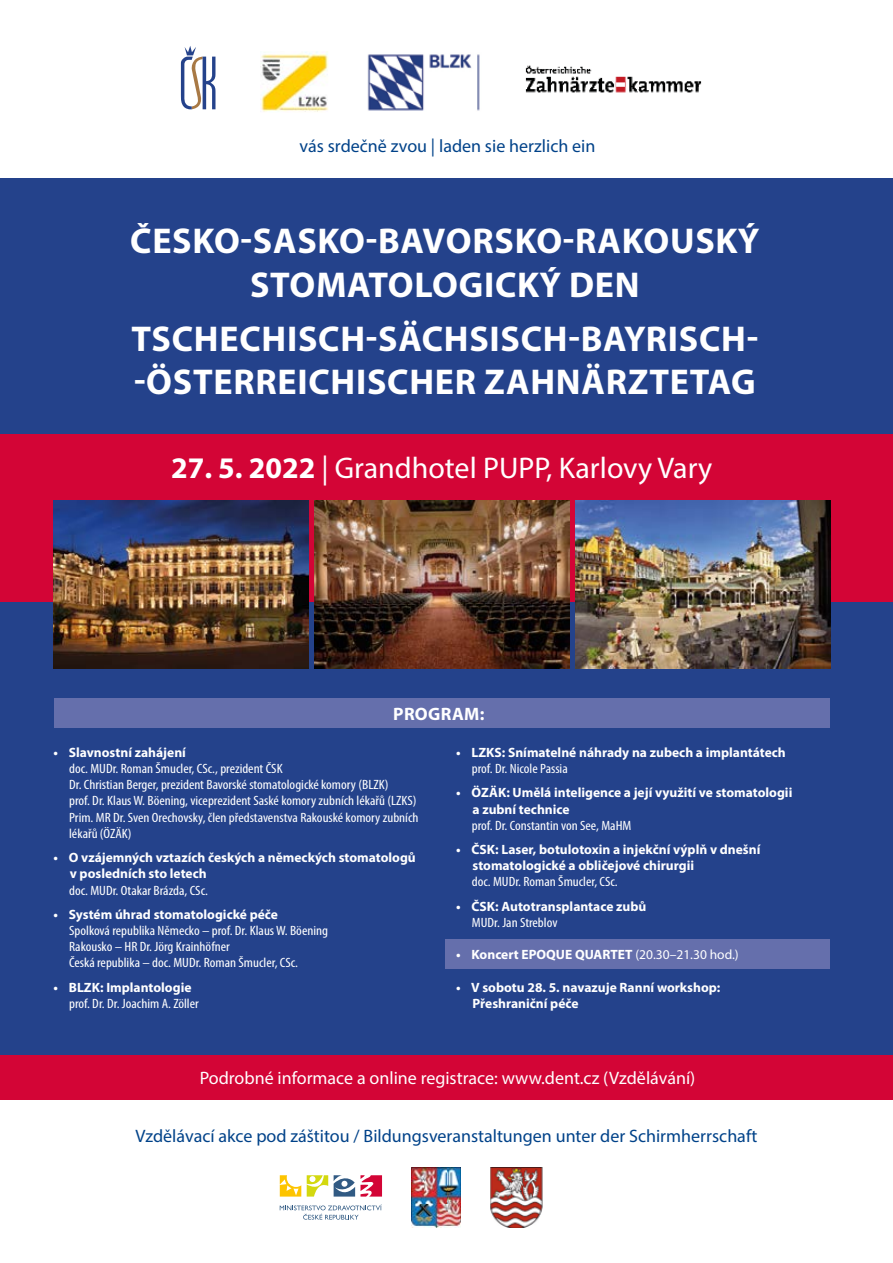
<style>
.page{position:relative;width:893px;height:1263px;background:#fff}
.page>*{position:absolute;margin:0;border:0;box-sizing:border-box;transform-origin:0 0}
.t1{font:700 36px/43.2px "Myriad Pro";letter-spacing:.02em;color:#fff;text-align:center}
.t2{font:30px "Myriad Pro";color:#fff}
.t3{font:18px "Myriad Pro";color:#004289}
.t4{font:18px "Myriad Pro";color:#fff}
.t5{font:700 18px "Myriad Pro";letter-spacing:.02em;color:#fff}
.t6{font:condensed 13.5px/16.2px "Myriad Pro";color:#fff;scale:1.1 1}
.t7{font:700 13.5px/16.2px "Myriad Pro";color:#fff}
.s1{font-weight:700}
.s2{font-weight:400}
</style>
<div class="page">
<div style="left:0;top:179px;width:893px;height:920px;background:#24428b"></div>
<div style="left:445px;top:939px;width:384px;height:30px;background:#656fac"></div>
<div style="left:54px;top:698px;width:775px;height:29px;background:#656fac"></div>
<svg style="left:181px;top:46px;width:34px;height:63px"></svg>
<img style="left:525px;top:65px;width:177px;height:28px">
<img style="left:261px;top:51px;width:68px;height:61px">
<img style="left:367px;top:54px;width:113px;height:57px">
<svg style="left:280px;top:1204px;width:102px;height:15px"></svg>
<svg style="left:307px;top:1175px;width:21px;height:21px"></svg>
<svg style="left:280px;top:1175px;width:21px;height:21px"></svg>
<svg style="left:334px;top:1175px;width:48px;height:21px"></svg>
<img style="left:411px;top:1167px;width:50px;height:60px">
<img style="left:490px;top:1167px;width:53px;height:60px">
<div style="left:0;top:434px;width:893px;height:168px;background:#d30536"></div>
<img style="left:53px;top:501px;width:255px;height:168px">
<img style="left:575px;top:501px;width:255px;height:168px">
<img style="left:314px;top:501px;width:255px;height:168px">
<div style="left:0;top:1055px;width:893px;height:44px;background:#d30536"></div>
<h3 class="t3" style="left:300px;top:135px;width:297px">vás srdečně zvou | laden sie herzlich ein</h3>
<h1 class="t1" style="left:130px;top:218px;width:631px">ČESKO-SASKO-BAVORSKO-RAKOUSKÝ<br>STOMATOLOGICKÝ DEN</h1>
<h1 class="t1" style="left:132px;top:316px;width:628px;text-align:left">TSCHECHISCH-SÄCHSISCH-BAYRISCH--ÖSTERREICHISCHER ZAHNÄRZTETAG</h1>
<h2 class="t2" style="left:171px;top:449px;width:543px"><span class="s1">27. 5. 2022</span> | Grandhotel PUPP, Karlovy Vary</h2>
<h3 class="t5" style="left:393px;top:702px;width:93px">PROGRAM:</h3>
<p class="t7" style="left:53px;top:744px;width:134px">• Slavnostní zahájení</p>
<p class="t6" style="left:69px;top:760px;width:319px">doc. MUDr. Roman Šmucler, CSc., prezident ČSK<br>Dr. Christian Berger, prezident Bavorské stomatologické komory (BLZK)<br>prof. Dr. Klaus W. Böening, viceprezident Saské komory zubních lékařů (LZKS)<br>Prim. MR Dr. Sven Orechovsky, člen představenstva Rakouské komory zubních lékařů (ÖZÄK)</p>
<p class="t7" style="left:70px;top:849px;width:348px;text-indent:-16px">• O vzájemných vztazích českých a německých stomatologů v posledních sto letech</p>
<p class="t6" style="left:69px;top:882px;width:128px">doc. MUDr. Otakar Brázda, CSc.</p>
<p class="t7" style="left:53px;top:906px;width:226px">• Systém úhrad stomatologické péče</p>
<p class="t6" style="left:69px;top:922px;width:237px">Spolková republika Německo – prof. Dr. Klaus W. Böening<br>Rakousko – HR Dr. Jörg Krainhöfner<br>Česká republika – doc. MUDr. Roman Šmucler, CSc.</p>
<p class="t7" style="left:53px;top:979px;width:140px">• BLZK: Implantologie</p>
<p class="t6" style="left:69px;top:995px;width:119px">prof. Dr. Dr. Joachim A. Zöller</p>
<p class="t7" style="left:456px;top:744px;width:331px">• LZKS: Snímatelné náhrady na zubech a implantátech</p>
<p class="t6" style="left:472px;top:760px;width:89px">prof. Dr. Nicole Passia</p>
<p class="t7" style="left:472px;top:784px;width:321px;text-indent:-16px">• ÖZÄK: Umělá inteligence a její využití ve stomatologii a zubní technice</p>
<p class="t6" style="left:472px;top:817px;width:147px">prof. Dr. Constantin von See, MaHM</p>
<p class="t7" style="left:472px;top:841px;width:289px;text-indent:-16px">• ČSK: Laser, botulotoxin a injekční výplň v dnešní stomatologické a obličejové chirurgii</p>
<p class="t6" style="left:472px;top:874px;width:134px">doc. MUDr. Roman Šmucler, CSc.</p>
<p class="t7" style="left:456px;top:898px;width:192px">• ČSK: Autotransplantace zubů</p>
<p class="t6" style="left:472px;top:914px;width:79px">MUDr. Jan Streblov</p>
<p class="t7" style="left:456px;top:946px;width:284px">• Koncert EPOQUE QUARTET <span class="s2">(20.30–21.30 hod.)</span></p>
<p class="t7" style="left:472px;top:979px;width:249px;text-indent:-16px">• V sobotu 28. 5. navazuje Ranní workshop:<br>Přeshraniční péče</p>
<h3 class="t4" style="left:200px;top:1067px;width:497px">Podrobné informace a online registrace: www.dent.cz (Vzdělávání)</h3>
<h3 class="t3" style="left:136px;top:1124px;width:623px">Vzdělávací akce pod záštitou / Bildungsveranstaltungen unter der Schirmherrschaft</h3>
</div>
